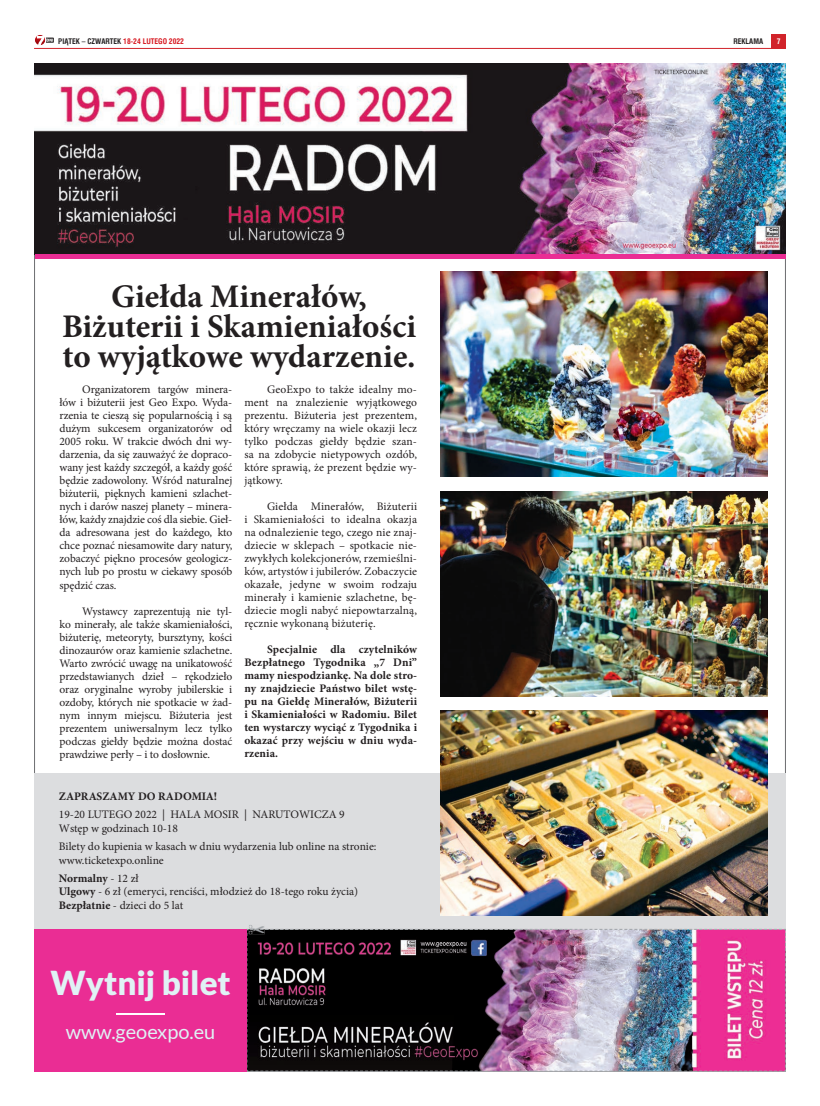
<style>
.page{position:relative;width:820px;height:1106px;background:#fff}
.page>*{position:absolute;margin:0;border:0;box-sizing:border-box;transform-origin:0 0}
.t1{font:700 33px/30px "Minion Pro";color:#231f20;text-align:center}
.t2{font:900 33px "Lato";color:#e0f2f5}
.t3{font:20px "Lato";color:#e0f2f5}
.t4{font:11.5px/13px "Minion Pro";color:#231f20;text-align:justify}
.t5{font:700 11.5px/13px "Minion Pro";letter-spacing:.01em;color:#231f20;text-align:justify}
.t6{font:700 7.5px "Swis 721 Cn PL";color:#231f20}
.t7{font:700 7.5px "Swis 721 Cn PL";color:#fff}
.s1{color:#d7171f}
.s2{font-weight:700}
</style>
<div class="page">
<div style="left:771px;top:34px;width:14px;height:14px;background:#d1232a"></div>
<hr style="left:34px;top:48px;width:751px;height:1px;background:#d1232a">
<svg style="left:35px;top:35px;width:18px;height:10px"></svg>
<div style="left:34px;top:773px;width:751px;height:176px;background:#dcdddf"></div>
<img style="left:34px;top:63px;width:751px;height:192px">
<img style="left:440px;top:272px;width:327px;height:204px">
<img style="left:440px;top:491px;width:327px;height:205px">
<img style="left:440px;top:710px;width:327px;height:205px">
<div style="left:34px;top:928px;width:213px;height:143px;background:#ea2d94"></div>
<hr style="left:35px;top:254px;width:750px;height:4px;background:#ea2d94">
<img style="left:249px;top:925px;width:15px;height:3px">
<img style="left:246px;top:928px;width:539px;height:143px">
<hr style="left:116px;top:1012px;width:49px;height:2px;background:#fff">
<p class="t6" style="left:58px;top:37px;width:127px">PIĄTEK – CZWARTEK <span class="s1">18-24 LUTEGO 2022</span></p>
<p class="t6" style="left:733px;top:37px;width:31px">REKLAMA</p>
<p class="t7" style="left:776px;top:37px;width:5px">7</p>
<h1 class="t1" style="left:62px;top:280px;width:355px">Giełda Minerałów,<br>Biżuterii i Skamieniałości to wyjątkowe wydarzenie.</h1>
<p class="t4" style="left:60px;top:383px;width:174px;text-indent:23px">Organizatorem targów minera&shy;łów i biżuterii jest Geo Expo. Wyda&shy;rzenia te cieszą się popularnością i są dużym sukcesem organizatorów od 2005 roku. W trakcie dwóch dni wy&shy;darzenia, da się zauważyć że dopraco&shy;wany jest każdy szczegół, a każdy gość będzie zadowolony. Wśród naturalnej biżuterii, pięknych kamieni szlachet&shy;nych i darów naszej planety – minera&shy;łów, każdy znajdzie coś dla siebie. Gieł&shy;da adresowana jest do każdego, kto chce poznać niesamowite dary natury, zobaczyć piękno procesów geologicz&shy;nych lub po prostu w ciekawy sposób spędzić czas.</p>
<p class="t4" style="left:60px;top:604px;width:174px;text-indent:23px">Wystawcy zaprezentują nie tyl&shy;ko minerały, ale także skamieniałości, biżuterię, meteoryty, bursztyny, kości dinozaurów oraz kamienie szlachetne.<br>Warto zwrócić uwagę na unikatowość przedstawianych dzieł – rękodzieło oraz oryginalne wyroby jubilerskie i ozdoby, których nie spotkacie w żad&shy;nym innym miejscu. Biżuteria jest prezentem uniwersalnym lecz tylko podczas giełdy będzie można dostać prawdziwe perły – i to dosłownie.</p>
<p class="t4" style="left:244px;top:383px;width:174px;text-indent:23px">GeoExpo to także idealny mo&shy;ment na znalezienie wyjątkowego prezentu. Biżuteria jest prezentem, który wręczamy na wiele okazji lecz tylko podczas giełdy będzie szan&shy;sa na zdobycie nietypowych ozdób, które sprawią, że prezent będzie wy&shy;jątkowy.</p>
<p class="t4" style="left:244px;top:500px;width:174px;text-indent:23px">Giełda Minerałów, Biżuterii i Skamieniałości to idealna okazja na odnalezienie tego, czego nie znaj&shy;dziecie w sklepach – spotkacie nie&shy;zwykłych kolekcjonerów, rzemieślni&shy;ków, artystów i jubilerów. Zobaczycie okazałe, jedyne w swoim rodzaju minerały i kamienie szlachetne, bę&shy;dziecie mogli nabyć niepowtarzalną, ręcznie wykonaną biżuterię.</p>
<p class="t5" style="left:244px;top:643px;width:174px;text-indent:23px">Specjalnie dla czytelników Bezpłatnego Tygodnika „7 Dni” mamy niespodziankę. Na dole stro&shy;ny znajdziecie Państwo bilet wstę&shy;pu na Giełdę Minerałów, Biżuterii i Skamieniałości w Radomiu. Bilet ten wystarczy wyciąć z Tygodnika i okazać przy wejściu w dniu wyda&shy;rzenia.</p>
<p class="t5" style="left:59px;top:789px;width:160px">ZAPRASZAMY DO RADOMIA!</p>
<p class="t4" style="left:59px;top:807px;width:287px;line-height:13.8px">19-20 LUTEGO 2022 | HALA MOSIR | NARUTOWICZA 9<br>Wstęp w godzinach 10-18</p>
<p class="t4" style="left:59px;top:839px;width:319px;line-height:13.8px">Bilety do kupienia w kasach w dniu wydarzenia lub online na stronie: www.ticketexpo.online</p>
<p class="t4" style="left:59px;top:871px;width:301px;line-height:13.8px;text-align:left"><span class="s2">Normalny</span> - 12 zł<br><span class="s2">Ulgowy</span> - 6 zł (emeryci, renciści, młodzież do 18-tego roku życia)<br><span class="s2">Bezpłatnie</span> - dzieci do 5 lat</p>
<h1 class="t2" style="left:51px;top:963px;width:182px">Wytnij bilet</h1>
<h2 class="t3" style="left:66px;top:1020px;width:151px">www.geoexpo.eu</h2>
</div>
